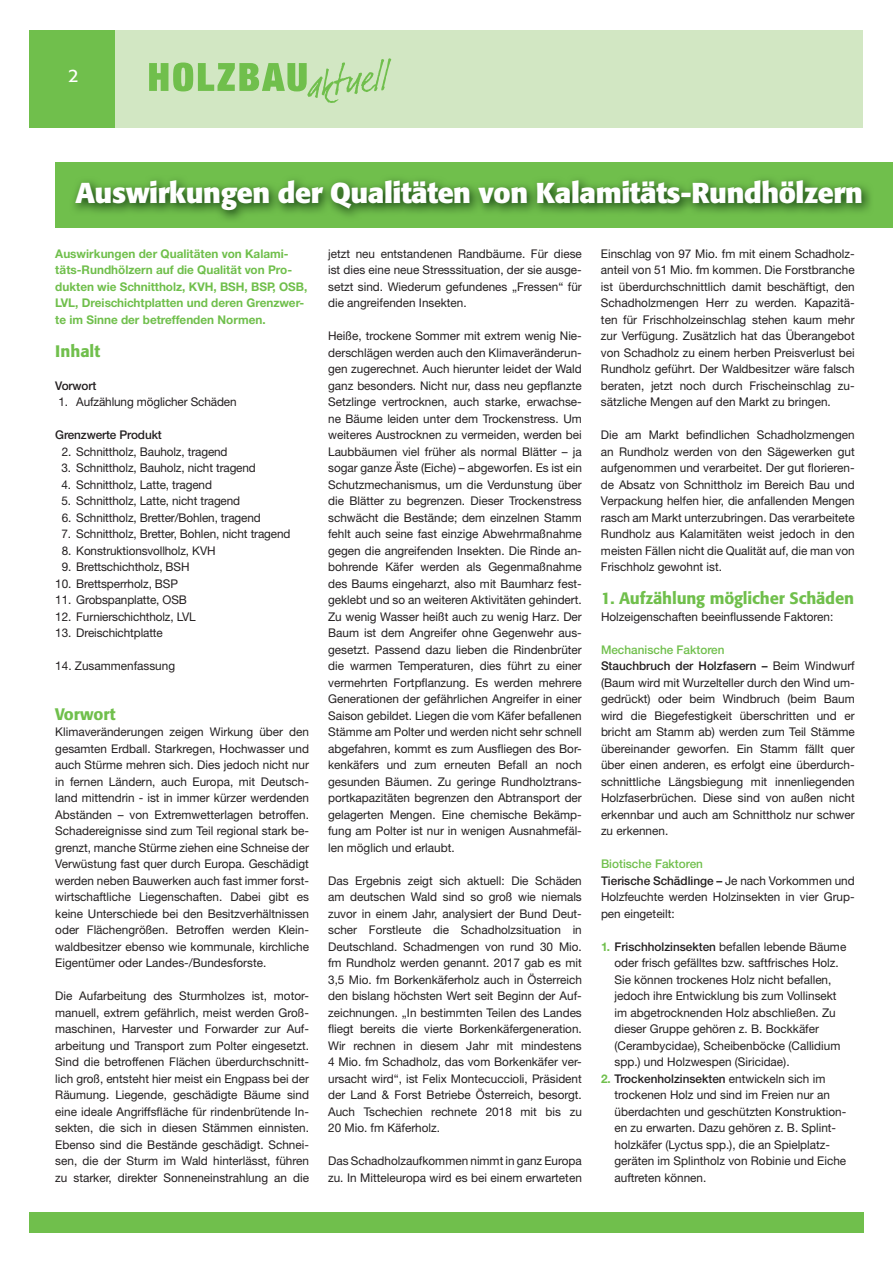
<style>
.page{position:relative;width:893px;height:1263px;background:#fff}
.page>*{position:absolute;margin:0;border:0;box-sizing:border-box;transform-origin:0 0}
.t1{font:700 28.5px "Formata";letter-spacing:-.015em;color:#fff}
.t2{font:18px "Formata";color:#fff}
.t3{font:500 16.5px "Formata";letter-spacing:-.01em;color:#70bf4c}
.t4{font:12px/16.5px "Helvetica Neue";color:#231f20;text-align:justify}
.t5{font:700 12px/16.5px "Helvetica Neue CE";color:#70bf4c}
.t6{font:500 12px/16.5px "Helvetica Neue CE";color:#231f20}
.s1{color:#70bf4c}
.s2{font-family:"Helvetica Neue";font-weight:400}
.s3{font-family:"Helvetica Neue CE";font-weight:700;color:#70bf4c}
.s4{font-family:"Helvetica Neue CE";font-weight:500}
.s5{font-weight:700;color:#70bf4c}
</style>
<div class="page">
<div style="left:30px;top:30px;width:833px;height:98px;background:#d2e7c3"></div>
<div style="left:30px;top:30px;width:85px;height:98px;background:#70bf4c"></div>
<svg style="left:149px;top:58px;width:242px;height:45px"></svg>
<div style="left:29px;top:1212px;width:835px;height:20px;background:#70bf4c"></div>
<svg style="left:55px;top:162px;width:838px;height:66px;background:#60a942"></svg>
<h2 class="t2" style="left:68px;top:65px;width:12px">2</h2>
<h1 class="t1" style="left:75px;top:175px;width:789px">Auswirkungen der Qualitäten von Kalamitäts-Rundhölzern</h1>
<p class="t4" style="left:328px;top:245px;width:255px">jetzt neu entstandenen Randbäume. Für diese ist dies eine neue Stresssituation, der sie ausge&shy;setzt sind. Wiederum gefundenes „Fressen“ für die angreifenden Insekten.</p>
<p class="t4" style="left:328px;top:327px;width:255px">Heiße, trockene Sommer mit extrem wenig Nie&shy;derschlägen werden auch den Klimaveränderun&shy;gen zugerechnet. Auch hierunter leidet der Wald ganz besonders. Nicht nur, dass neu gepflanzte Setzlinge vertrocknen, auch starke, erwachse&shy;ne Bäume leiden unter dem Trockenstress. Um weiteres Austrocknen zu vermeiden, werden bei Laubbäumen viel früher als normal Blätter – ja sogar ganze Äste (Eiche) – abgeworfen. Es ist ein Schutzmechanismus, um die Verdunstung über die Blätter zu begrenzen. Dieser Trockenstress schwächt die Bestände; dem einzelnen Stamm fehlt auch seine fast einzige Abwehrmaßnahme gegen die angreifenden Insekten. Die Rinde an&shy;bohrende Käfer werden als Gegenmaßnahme des Baums eingeharzt, also mit Baumharz fest&shy;geklebt und so an weiteren Aktivitäten gehindert.<br>Zu wenig Wasser heißt auch zu wenig Harz. Der Baum ist dem Angreifer ohne Gegenwehr aus&shy;gesetzt. Passend dazu lieben die Rindenbrüter die warmen Temperaturen, dies führt zu einer vermehrten Fortpflanzung. Es werden mehrere Generationen der gefährlichen Angreifer in einer Saison gebildet. Liegen die vom Käfer befallenen Stämme am Polter und werden nicht sehr schnell abgefahren, kommt es zum Ausfliegen des Bor&shy;kenkäfers und zum erneuten Befall an noch gesunden Bäumen. Zu geringe Rundholztrans&shy;portkapazitäten begrenzen den Abtransport der gelagerten Mengen. Eine chemische Bekämp&shy;fung am Polter ist nur in wenigen Ausnahmefäl&shy;len möglich und erlaubt.</p>
<p class="t4" style="left:328px;top:872px;width:255px">Das Ergebnis zeigt sich aktuell: Die Schäden am deutschen Wald sind so groß wie niemals zuvor in einem Jahr, analysiert der Bund Deut&shy;scher Forstleute die Schadholzsituation in Deutschland. Schadmengen von rund 30 Mio. fm Rundholz werden genannt. 2017 gab es mit 3,5 Mio. fm Borkenkäferholz auch in Österreich den bislang höchsten Wert seit Beginn der Auf&shy;zeichnungen. „In bestimmten Teilen des Landes fliegt bereits die vierte Borkenkäfergeneration.<br>Wir rechnen in diesem Jahr mit mindestens 4 Mio. fm Schadholz, das vom Borkenkäfer ver&shy;ursacht wird“, ist Felix Montecuccioli, Präsident der Land &amp; Forst Betriebe Österreich, besorgt.<br>Auch Tschechien rechnete 2018 mit bis zu 20 Mio. fm Käferholz.</p>
<p class="t4" style="left:328px;top:1152px;width:255px">Das Schadholzaufkommen nimmt in ganz Europa zu. In Mitteleuropa wird es bei einem erwarteten</p>
<p class="t5" style="left:55px;top:245px;width:254px">Auswirkungen der Qualitäten von Kalami&shy;täts-Rundhölzern auf die Qualität von Pro&shy;dukten wie Schnittholz, KVH, BSH, BSP, OSB, LVL, Dreischichtplatten und deren Grenzwer&shy;te im Sinne der betreffenden Normen.</p>
<h3 class="t3" style="left:55px;top:341px;width:47px">Inhalt</h3>
<p class="t6" style="left:55px;top:377px;width:43px">Vorwort</p>
<p class="t4" style="left:58px;top:393px;width:180px">1. Aufzählung möglicher Schäden</p>
<p class="t6" style="left:55px;top:427px;width:108px">Grenzwerte Produkt</p>
<p class="t4" style="left:62px;top:443px;width:167px">2. Schnittholz, Bauholz, tragend</p>
<p class="t4" style="left:61px;top:459px;width:196px">3. Schnittholz, Bauholz, nicht tragend</p>
<p class="t4" style="left:61px;top:476px;width:152px">4. Schnittholz, Latte, tragend</p>
<p class="t4" style="left:61px;top:492px;width:180px">5. Schnittholz, Latte, nicht tragend</p>
<p class="t4" style="left:62px;top:509px;width:201px">6. Schnittholz, Bretter/Bohlen, tragend</p>
<p class="t4" style="left:61px;top:525px;width:230px">7. Schnittholz, Bretter, Bohlen, nicht tragend</p>
<p class="t4" style="left:62px;top:542px;width:155px">8. Konstruktionsvollholz, KVH</p>
<p class="t4" style="left:62px;top:558px;width:129px">9. Brettschichtholz, BSH</p>
<p class="t4" style="left:55px;top:575px;width:124px">10. Brettsperrholz, BSP</p>
<p class="t4" style="left:55px;top:591px;width:133px">11. Grobspanplatte, OSB</p>
<p class="t4" style="left:55px;top:608px;width:142px">12. Furnierschichtholz, LVL</p>
<p class="t4" style="left:55px;top:624px;width:109px">13. Dreischichtplatte</p>
<p class="t4" style="left:55px;top:657px;width:121px">14. Zusammenfassung</p>
<h3 class="t3" style="left:55px;top:704px;width:62px">Vorwort</h3>
<p class="t4" style="left:55px;top:723px;width:255px">Klimaveränderungen zeigen Wirkung über den gesamten Erdball. Starkregen, Hochwasser und auch Stürme mehren sich. Dies jedoch nicht nur in fernen Ländern, auch Europa, mit Deutsch&shy;land mittendrin - ist in immer kürzer werdenden Abständen – von Extremwetterlagen betroffen.<br>Schadereignisse sind zum Teil regional stark be&shy;grenzt, manche Stürme ziehen eine Schneise der Verwüstung fast quer durch Europa. Geschädigt werden neben Bauwerken auch fast immer forst&shy;wirtschaftliche Liegenschaften. Dabei gibt es keine Unterschiede bei den Besitzverhältnissen oder Flächengrößen. Betroffen werden Klein&shy;waldbesitzer ebenso wie kommunale, kirchliche Eigentümer oder Landes-/Bundesforste.</p>
<p class="t4" style="left:55px;top:987px;width:255px">Die Aufarbeitung des Sturmholzes ist, motor&shy;manuell, extrem gefährlich, meist werden Groß&shy;maschinen, Harvester und Forwarder zur Auf&shy;arbeitung und Transport zum Polter eingesetzt.<br>Sind die betroffenen Flächen überdurchschnitt&shy;lich groß, entsteht hier meist ein Engpass bei der Räumung. Liegende, geschädigte Bäume sind eine ideale Angriffsfläche für rindenbrütende In&shy;sekten, die sich in diesen Stämmen einnisten.<br>Ebenso sind die Bestände geschädigt. Schnei&shy;sen, die der Sturm im Wald hinterlässt, führen zu starker, direkter Sonneneinstrahlung an die</p>
<p class="t4" style="left:601px;top:245px;width:255px">Einschlag von 97 Mio. fm mit einem Schadholz&shy;anteil von 51 Mio. fm kommen. Die Forstbranche ist überdurchschnittlich damit beschäftigt, den Schadholzmengen Herr zu werden. Kapazitä&shy;ten für Frischholzeinschlag stehen kaum mehr zur Verfügung. Zusätzlich hat das Überangebot von Schadholz zu einem herben Preisverlust bei Rundholz geführt. Der Waldbesitzer wäre falsch beraten, jetzt noch durch Frischeinschlag zu&shy;sätzliche Mengen auf den Markt zu bringen.</p>
<p class="t4" style="left:601px;top:426px;width:255px">Die am Markt befindlichen Schadholzmengen an Rundholz werden von den Sägewerken gut aufgenommen und verarbeitet. Der gut florieren&shy;de Absatz von Schnittholz im Bereich Bau und Verpackung helfen hier, die anfallenden Mengen rasch am Markt unterzubringen. Das verarbeitete Rundholz aus Kalamitäten weist jedoch in den meisten Fällen nicht die Qualität auf, die man von Frischholz gewohnt ist.</p>
<h3 class="t3" style="left:601px;top:588px;width:255px">1. Aufzählung möglicher Schäden</h3>
<p class="t4" style="left:601px;top:608px;width:234px">Holzeigenschaften beeinflussende Faktoren:</p>
<p class="t6" style="left:601px;top:641px;width:255px"><span class="s1">Mechanische Faktoren<br></span>Stauchbruch der Holzfasern – <span class="s2">Beim Windwurf</span></p>
<p class="t4" style="left:601px;top:674px;width:255px">(Baum wird mit Wurzelteller durch den Wind um&shy;gedrückt) oder beim Windbruch (beim Baum wird die Biegefestigkeit überschritten und er bricht am Stamm ab) werden zum Teil Stämme übereinander geworfen. Ein Stamm fällt quer über einen anderen, es erfolgt eine überdurch&shy;schnittliche Längsbiegung mit innenliegenden Holzfaserbrüchen. Diese sind von außen nicht erkennbar und auch am Schnittholz nur schwer zu erkennen.</p>
<p class="t6" style="left:601px;top:856px;width:255px"><span class="s1">Biotische Faktoren<br></span>Tierische Schädlinge – <span class="s2">Je nach Vorkommen und</span></p>
<p class="t4" style="left:601px;top:888px;width:255px">Holzfeuchte werden Holzinsekten in vier Grup&shy;pen eingeteilt:</p>
<p class="t4" style="left:614px;top:938px;width:233px;text-align:left;text-indent:-14px"><span class="s3">1.</span> <span class="s4">Frischholzinsekten</span> befallen lebende Bäume oder frisch gefälltes bzw. saftfrisches Holz.<br>Sie können trockenes Holz nicht befallen, jedoch ihre Entwicklung bis zum Vollinsekt im abgetrocknenden Holz abschließen. Zu dieser Gruppe gehören z. B. Bockkäfer (Cerambycidae), Scheibenböcke (Callidium spp.) und Holzwespen (Siricidae).</p>
<p class="t6" style="left:601px;top:1070px;width:226px"><span class="s5">2.</span> Trockenholzinsekten <span class="s2">entwickeln sich im</span></p>
<p class="t4" style="left:614px;top:1086px;width:233px;text-align:left">trockenen Holz und sind im Freien nur an überdachten und geschützten Konstruktion&shy;en zu erwarten. Dazu gehören z. B. Splint&shy;holzkäfer (Lyctus spp.), die an Spielplatz&shy;geräten im Splintholz von Robinie und Eiche auftreten können.</p>
</div>
